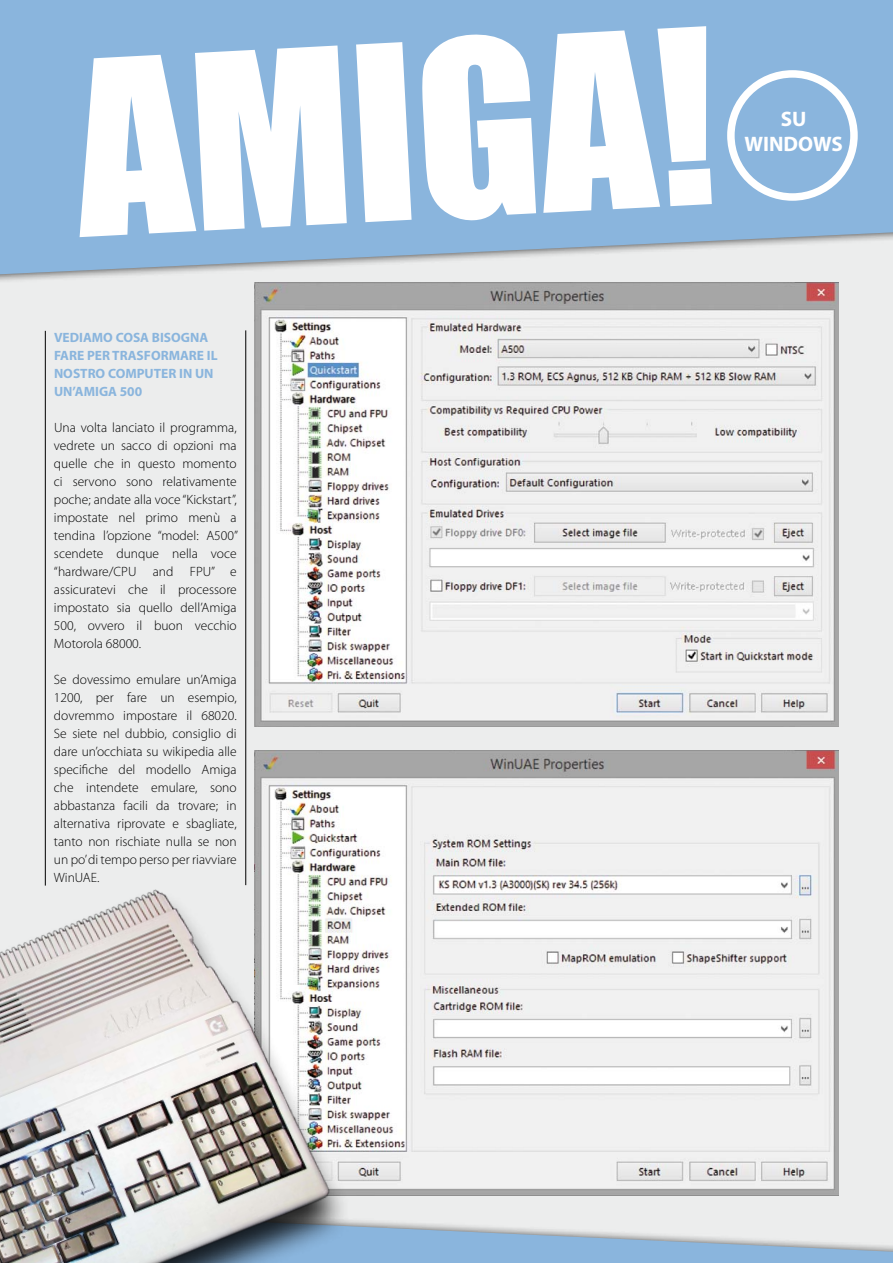
<style>
.page{position:relative;width:893px;height:1263px;background:#eceded}
.page>*{position:absolute;margin:0;border:0;box-sizing:border-box;transform-origin:0 0}
.t1{font:225px "Impact";color:#fff}
.t2{font:700 21px/25.2px "Myriad Pro";color:#fff;text-align:center}
.t3{font:300 13.5px/18px "Myriad Pro";color:#000;text-align:justify}
.t4{font:700 13.5px/18px "Myriad Pro";color:#8ab5dd}
</style>
<div class="page">
<svg style="left:352px;top:1220px;width:541px;height:43px;fill:#8ab5dd"></svg>
<svg style="left:0;top:0;width:893px;height:274px;background:#91b8dd"></svg>
<hr style="left:245px;top:330px;width:1px;height:555px;background:#000">
<hr style="left:45px;top:331px;width:1px;height:554px;background:#000">
<img style="left:255px;top:283px;width:584px;height:444px">
<img style="left:255px;top:750px;width:584px;height:445px">
<img style="left:0;top:846px;width:352px;height:417px">
<div style="left:727px;top:70px;width:131px;height:131px;border:8px solid #fff;border-radius:50%"></div>
<h1 class="t1" style="left:67px;top:-25px;width:641px;rotate:-3deg">AMIGA!</h1>
<h2 class="t2" style="left:744px;top:105px;width:100px">SU<br>WINDOWS</h2>
<p class="t4" style="left:54px;top:328px;width:165px">VEDIAMO COSA BISOGNA<br>FARE PER TRASFORMARE IL<br>NOSTRO COMPUTER IN UN<br>UN’AMIGA 500</p>
<p class="t3" style="left:54px;top:419px;width:186px">Una volta lanciato il programma, vedrete un sacco di opzioni ma quelle che in questo momento ci servono sono relativamente poche; andate alla voce “Kickstart”, impostate nel primo menù a tendina l’opzione “model: A500” scendete dunque nella voce “hardware/CPU and FPU” e assicuratevi che il processore impostato sia quello dell’Amiga 500, ovvero il buon vecchio Motorola 68000.</p>
<p class="t3" style="left:54px;top:671px;width:184px">Se dovessimo emulare un’Amiga 1200, per fare un esempio, dovremmo impostare il 68020.<br>Se siete nel dubbio, consiglio di dare un’occhiata su wikipedia alle specifiche del modello Amiga che intendete emulare, sono abbastanza facili da trovare; in alternativa riprovate e sbagliate, tanto non rischiate nulla se non un po’di tempo perso per riavviare WinUAE.</p>
</div>
